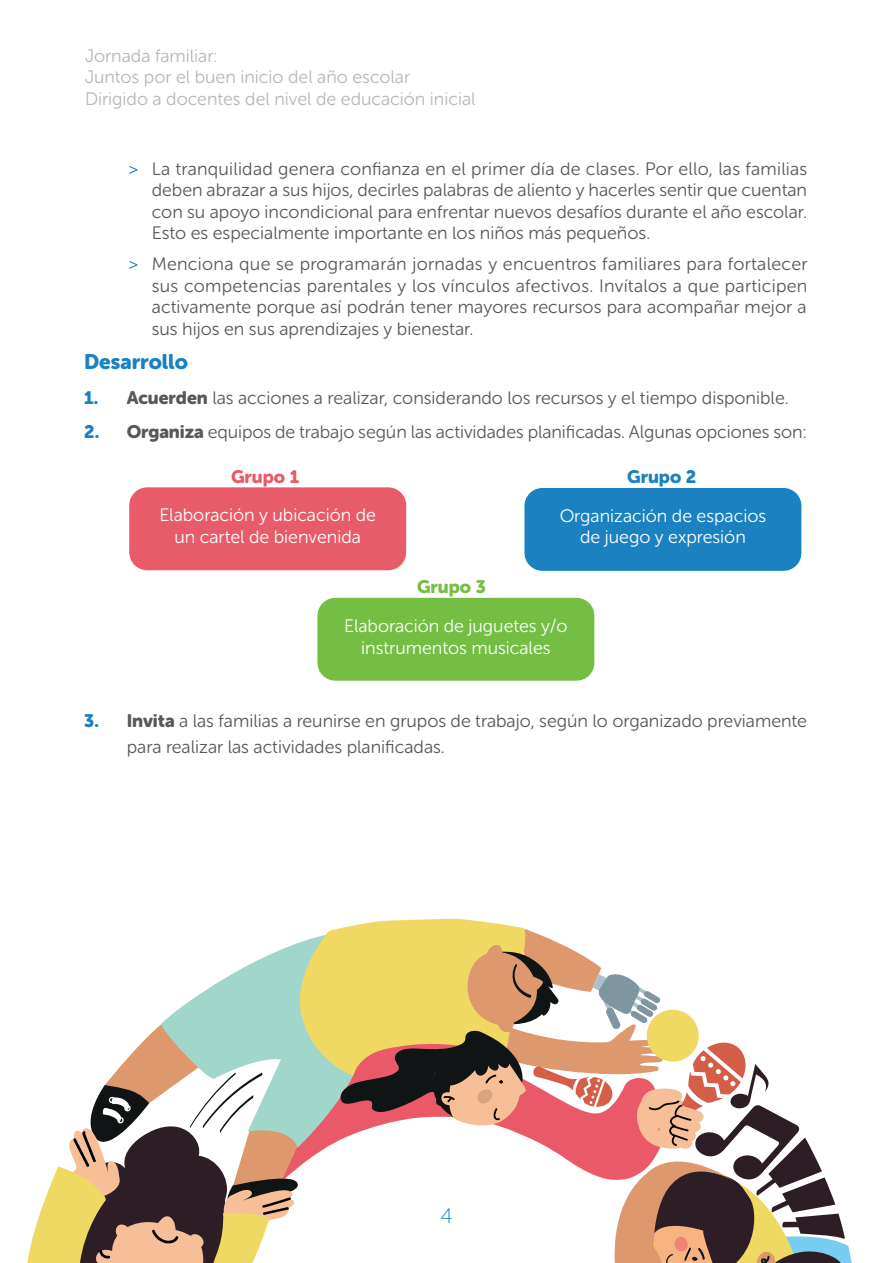
<style>
.page{position:relative;width:893px;height:1263px;background:#fff}
.page>*{position:absolute;margin:0;border:0;box-sizing:border-box;transform-origin:0 0}
.t1{font:21px "Museo Sans Rounded 900";color:#1b81c1}
.t2{font:21px "Museo Sans Rounded 100";color:#1980c3}
.t3{font:18px/21.6px "Museo Sans Rounded 300";color:#57585a;text-align:justify}
.t4{font:18px/21.6px "Museo Sans Rounded 300";color:#fff;text-align:center}
.t5{font:18px/21.6px "Museo Sans Rounded 300";color:#b6b7b7}
.t6{font:18px "Museo Sans Rounded 900";color:#e85b69}
.t7{font:18px "Museo Sans Rounded 900";color:#1b81c1}
.t8{font:18px "Museo Sans Rounded 900";color:#74bf43}
.s1{color:#1980c3}
.s2{font-family:"Museo Sans Rounded 900";color:#1980c3}
.s3{font-family:"Museo Sans Rounded 900"}
</style>
<div class="page">
<div style="left:129px;top:487px;width:277px;height:83px;background:#e85b69;border-radius:18px"></div>
<div style="left:524px;top:488px;width:277px;height:83px;background:#1b81c1;border-radius:18px"></div>
<div style="left:317px;top:598px;width:277px;height:83px;background:#74bf43;border-radius:18px"></div>
<svg style="left:27px;top:918px;width:825px;height:345px"></svg>
<p class="t5" style="left:85px;top:45px;width:392px">Jornada familiar:<br>Juntos por el buen inicio del año escolar<br>Dirigido a docentes del nivel de educación inicial</p>
<p class="t3" style="left:152px;top:158px;width:657px;text-indent:-24px"><span class="s1">&gt;</span> La tranquilidad genera confianza en el primer día de clases. Por ello, las familias deben abrazar a sus hijos, decirles palabras de aliento y hacerles sentir que cuentan con su apoyo incondicional para enfrentar nuevos desafíos durante el año escolar.<br>Esto es especialmente importante en los niños más pequeños.</p>
<p class="t3" style="left:152px;top:253px;width:657px;text-indent:-24px"><span class="s1">&gt;</span> Menciona que se programarán jornadas y encuentros familiares para fortalecer sus competencias parentales y los vínculos afectivos. Invítalos a que participen activamente porque así podrán tener mayores recursos para acompañar mejor a sus hijos en sus aprendizajes y bienestar.</p>
<p class="t1" style="left:84px;top:350px;width:105px">Desarrollo</p>
<p class="t3" style="left:84px;top:387px;width:706px"><span class="s2">1.</span> <span class="s3">Acuerden</span> las acciones a realizar, considerando los recursos y el tiempo disponible.</p>
<p class="t3" style="left:84px;top:421px;width:724px"><span class="s2">2.</span> <span class="s3">Organiza</span> equipos de trabajo según las actividades planificadas. Algunas opciones son:</p>
<p class="t6" style="left:231px;top:466px;width:70px">Grupo 1</p>
<p class="t7" style="left:627px;top:466px;width:71px">Grupo 2</p>
<p class="t4" style="left:159px;top:504px;width:218px">Elaboración y ubicación de un cartel de bienvenida</p>
<p class="t4" style="left:560px;top:505px;width:208px">Organización de espacios de juego y expresión</p>
<p class="t8" style="left:417px;top:576px;width:70px">Grupo 3</p>
<p class="t4" style="left:344px;top:615px;width:225px">Elaboración de juguetes y/o instrumentos musicales</p>
<p class="t3" style="left:127px;top:708px;width:682px;line-height:25.5px;text-indent:-43px"><span class="s2">3.</span> <span class="s3">Invita</span> a las familias a reunirse en grupos de trabajo, según lo organizado previamente para realizar las actividades planificadas.</p>
<p class="t2" style="left:440px;top:1205px;width:14px">4</p>
</div>
